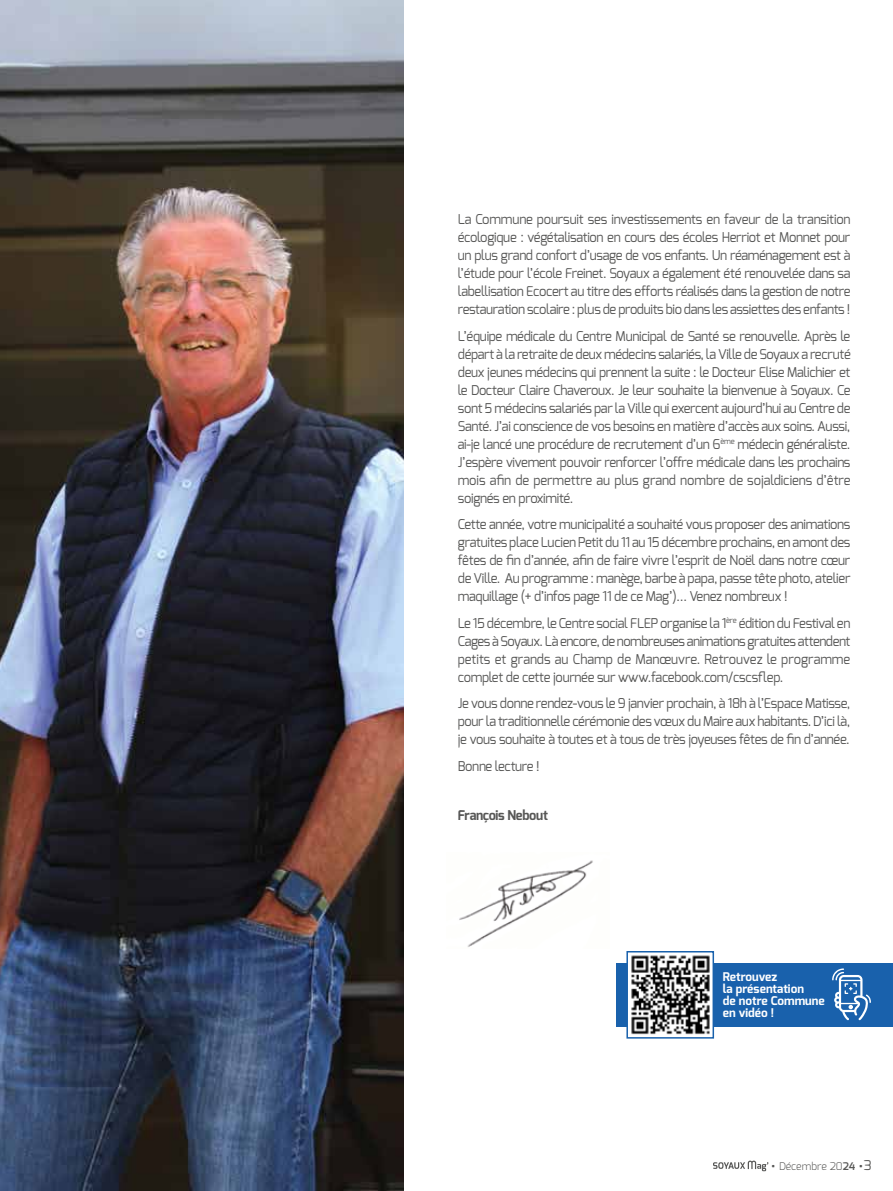
<style>
.page{position:relative;width:893px;height:1191px;background:#fff}
.page>*{position:absolute;margin:0;border:0;box-sizing:border-box;transform-origin:0 0}
.t1{font:13.5px/18px "Exo";letter-spacing:-.025em;color:#575756;text-align:justify;scale:.96 1}
.t2{font:700 13.5px "Exo";letter-spacing:-.025em;color:#575756;scale:.96 1}
.t3{font:700 12px/12px "Exo";color:#fff}
.t4{font:300 10.5px "Exo";color:#575756}
.s1{font-size:18px}
.s2{font-weight:600}
.s3{font-weight:400;font-size:13.5px}
</style>
<div class="page">
<svg style="left:713px;top:1160px;width:55px;height:11px"></svg>
<img style="left:0;top:0;width:404px;height:1191px">
<div style="left:617px;top:963px;width:276px;height:63px;background:#1961ac"></div>
<img style="left:629px;top:955px;width:82px;height:80px">
<svg style="left:832px;top:968px;width:39px;height:52px"></svg>
<div style="left:626px;top:951px;width:88px;height:87px;border:2px solid #1961ac"></div>
<img style="left:459px;top:860px;width:134px;height:87px">
<p class="t1" style="left:458px;top:210px;width:411px">La Commune poursuit ses investissements en faveur de la transition écologique : végétalisation en cours des écoles Herriot et Monnet pour un plus grand confort d’usage de vos enfants. Un réaménagement est à l’étude pour l’école Freinet. Soyaux a également été renouvelée dans sa labellisation Ecocert au titre des efforts réalisés dans la gestion de notre restauration scolaire : plus de produits bio dans les assiettes des enfants !</p>
<p class="t1" style="left:458px;top:327px;width:411px">L’équipe médicale du Centre Municipal de Santé se renouvelle. Après le départ à la retraite de deux médecins salariés, la Ville de Soyaux a recruté deux jeunes médecins qui prennent la suite : le Docteur Elise Malichier et le Docteur Claire Chaveroux. Je leur souhaite la bienvenue à Soyaux. Ce sont 5 médecins salariés par la Ville qui exercent aujourd’hui au Centre de Santé. J’ai conscience de vos besoins en matière d’accès aux soins. Aussi, ai-je lancé une procédure de recrutement d’un 6<sup>ème</sup> médecin généraliste.<br>J’espère vivement pouvoir renforcer l’offre médicale dans les prochains mois afin de permettre au plus grand nombre de sojaldiciens d’être soignés en proximité.</p>
<p class="t1" style="left:458px;top:515px;width:411px">Cette année, votre municipalité a souhaité vous proposer des animations gratuites place Lucien Petit du 11 au 15 décembre prochains, en amont des fêtes de fin d’année, afin de faire vivre l’esprit de Noël dans notre cœur de Ville. Au programme : manège, barbe à papa, passe tête photo, atelier maquillage (+ d’infos page 11 de ce Mag’)… Venez nombreux !</p>
<p class="t1" style="left:458px;top:614px;width:410px">Le 15 décembre, le Centre social FLEP organise la 1<sup>ère</sup> édition du Festival en Cages à Soyaux. Là encore, de nombreuses animations gratuites attendent petits et grands au Champ de Manœuvre. Retrouvez le programme complet de cette journée sur www.facebook.com/cscsflep.</p>
<p class="t1" style="left:458px;top:694px;width:410px">Je vous donne rendez-vous le 9 janvier prochain, à 18h à l’Espace Matisse, pour la traditionnelle cérémonie des vœux du Maire aux habitants. D’ici là, je vous souhaite à toutes et à tous de très joyeuses fêtes de fin d’année.</p>
<p class="t1" style="left:458px;top:757px;width:87px">Bonne lecture !</p>
<p class="t2" style="left:458px;top:806px;width:95px">François Nebout</p>
<p class="t3" style="left:723px;top:970px;width:103px">Retrouvez<br>la présentation<br>de notre Commune en vidéo !</p>
<p class="t4" style="left:771px;top:1159px;width:103px"><span class="s1">•</span> Décembre 20<span class="s2">24</span> <span class="s1">•</span><span class="s3">3</span></p>
</div>
